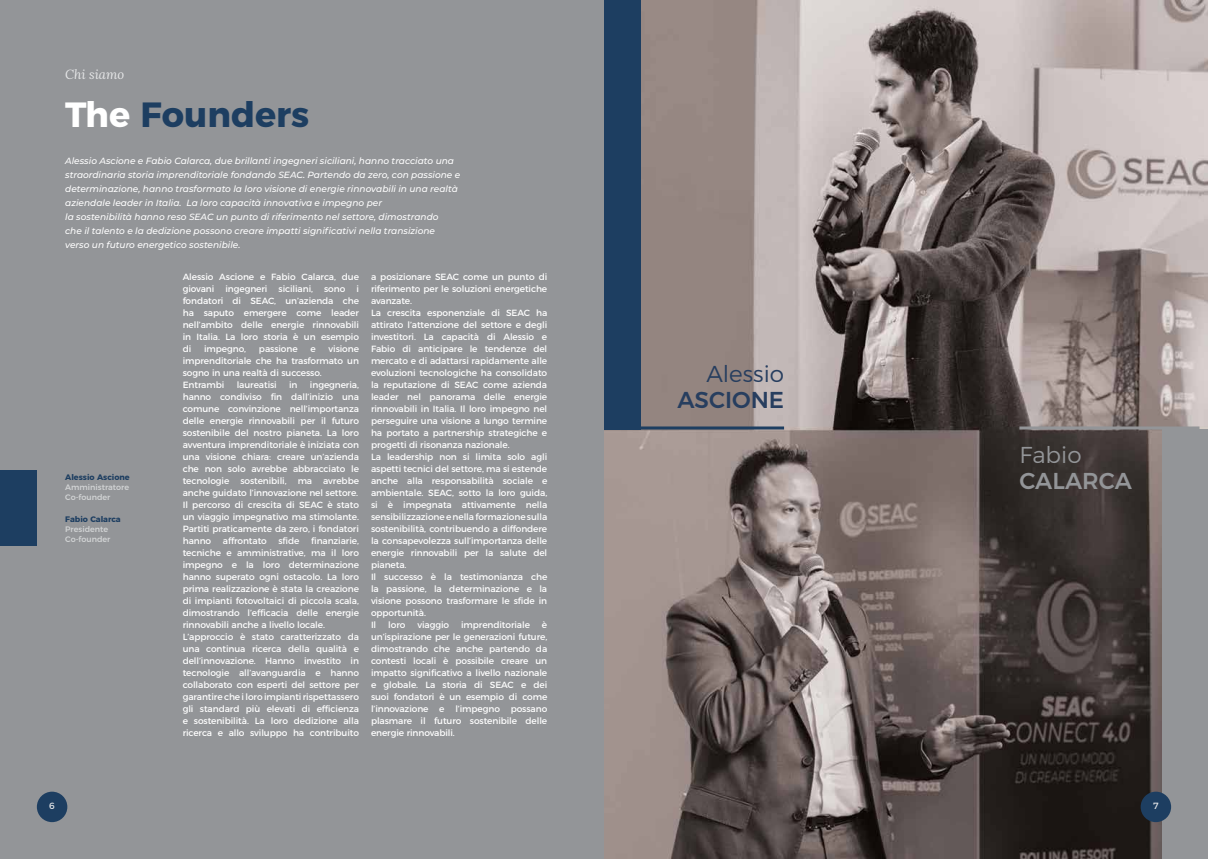
<style>
.page{position:relative;width:1208px;height:859px;background:#939598}
.page>*{position:absolute;margin:0;border:0;box-sizing:border-box;transform-origin:0 0}
.t1{font:700 35px "Montserrat";color:#1d3e61}
.t2{font:300 23px "Montserrat";color:#273e5f}
.t3{font:500 23px "Montserrat";color:#273e5f}
.t4{font:500 23px "Montserrat";color:#939598}
.t5{font:300 23px "Montserrat";color:#939598}
.t6{font:italic 13px "Lora";color:#e6e7e8}
.t7{font:9px/12px "Montserrat";letter-spacing:-.01em;color:#fff;text-align:justify}
.t8{font:italic 500 9px/14px "Montserrat";color:#fff}
.t9{font:9px "Montserrat";color:#e6e7e8}
.t10{font:500 8px/9.6px "Montserrat";color:#d1d3d4}
.t11{font:700 8px "Montserrat";color:#1d3e61}
.s1{color:#fff}
</style>
<div class="page">
<img style="left:604px;top:0;width:604px;height:859px">
<div style="left:604px;top:0;width:37px;height:429px;background:#1d3e61"></div>
<div style="left:0;top:470px;width:37px;height:76px;background:#1d3e61"></div>
<div style="left:1162px;top:429px;width:46px;height:430px;background:#939598"></div>
<hr style="left:604px;top:426px;width:180px;height:3px;background:#1d3e61">
<hr style="left:1019px;top:426px;width:180px;height:3px;background:#939598">
<div style="left:37px;top:792px;width:30px;height:30px;background:#1d3e61;border-radius:50%"></div>
<div style="left:1140px;top:792px;width:31px;height:30px;background:#1d3e61;border-radius:50%"></div>
<h3 class="t6" style="left:65px;top:65px;width:61px">Chi siamo</h3>
<h1 class="t1" style="left:65px;top:86px;width:246px"><span class="s1">The</span> Founders</h1>
<p class="t8" style="left:65px;top:153px;width:397px">Alessio Ascione e Fabio Calarca, due brillanti ingegneri siciliani, hanno tracciato una straordinaria storia imprenditoriale fondando SEAC. Partendo da zero, con passione e determinazione, hanno trasformato la loro visione di energie rinnovabili in una realtà aziendale leader in Italia. La loro capacità innovativa e impegno per<br>la sostenibilità hanno reso SEAC un punto di riferimento nel settore, dimostrando<br>che il talento e la dedizione possono creare impatti significativi nella transizione verso un futuro energetico sostenibile.</p>
<p class="t11" style="left:65px;top:471px;width:66px">Alessio Ascione</p>
<p class="t10" style="left:65px;top:482px;width:65px">Amministratore<br>Co-founder</p>
<p class="t11" style="left:65px;top:513px;width:57px">Fabio Calarca</p>
<p class="t10" style="left:65px;top:524px;width:47px">Presidente<br>Co-founder</p>
<p class="t7" style="left:183px;top:270px;width:178px">Alessio Ascione e Fabio Calarca, due giovani ingegneri siciliani, sono i fondatori di SEAC, un’azienda che ha saputo emergere come leader nell’ambito delle energie rinnovabili in Italia. La loro storia è un esempio di</p>
<p class="t7" style="left:183px;top:342px;width:178px;text-align:left;text-indent:146px">visione imprenditoriale che ha trasformato un sogno in una realtà di successo.<br>Entrambi</p>
<p class="t7" style="left:204px;top:342px;width:44px">impegno,</p>
<p class="t7" style="left:259px;top:342px;width:40px">passione</p>
<p class="t7" style="left:310px;top:342px;width:7px">e</p>
<p class="t7" style="left:183px;top:378px;width:178px;text-indent:127px">ingegneria, hanno condiviso fin dall’inizio una comune convinzione nell’importanza delle energie rinnovabili per il futuro sostenibile del nostro pianeta. La loro avventura imprenditoriale è iniziata con una visione chiara: creare un’azienda che non solo avrebbe abbracciato le tecnologie sostenibili, ma avrebbe anche guidato l’innovazione nel settore.<br>Il percorso di crescita di SEAC è stato un viaggio impegnativo ma stimolante.<br>Partiti praticamente da zero, i fondatori hanno</p>
<p class="t7" style="left:237px;top:378px;width:42px">laureatisi</p>
<p class="t7" style="left:289px;top:378px;width:10px">in</p>
<p class="t7" style="left:183px;top:534px;width:178px;text-align:left;text-indent:128px">finanziarie, tecniche e amministrative, ma il loro impegno e la loro determinazione hanno superato ogni ostacolo. La loro prima realizzazione è stata la creazione di impianti fotovoltaici di piccola scala, dimostrando l’efficacia delle energie rinnovabili anche a livello locale.<br>L’approccio è stato caratterizzato da una continua ricerca della qualità e dell’innovazione. Hanno investito in tecnologie all’avanguardia e hanno collaborato con esperti del settore per garantire che i loro impianti rispettassero gli standard più elevati di efficienza e sostenibilità. La loro dedizione alla ricerca e allo sviluppo ha contribuito</p>
<p class="t7" style="left:223px;top:534px;width:46px">affrontato</p>
<p class="t7" style="left:278px;top:534px;width:23px">sfide</p>
<p class="t7" style="left:371px;top:270px;width:178px;text-align:left">a posizionare SEAC come un punto di riferimento per le soluzioni energetiche avanzate.<br>La crescita esponenziale di SEAC ha attirato l’attenzione del settore e degli investitori. La capacità di Alessio e Fabio di anticipare le tendenze del mercato e di adattarsi rapidamente alle evoluzioni tecnologiche ha consolidato la reputazione di SEAC come azienda leader nel panorama delle energie rinnovabili in Italia. Il loro impegno nel perseguire una visione a lungo termine ha portato a partnership strategiche e progetti di risonanza nazionale.<br>La leadership non si limita solo agli aspetti tecnici del settore, ma si estende anche alla responsabilità sociale e ambientale. SEAC, sotto la loro guida, si è impegnata attivamente nella sensibilizzazione e nella formazione sulla sostenibilità, contribuendo a diffondere la consapevolezza sull’importanza delle energie rinnovabili per la salute del pianeta.<br>Il successo è la testimonianza che la passione, la determinazione e la visione possono trasformare le sfide in opportunità.<br>Il</p>
<p class="t7" style="left:371px;top:618px;width:178px;text-indent:171px">è un’ispirazione per le generazioni future, dimostrando che anche partendo da contesti locali è possibile creare un impatto significativo a livello nazionale e globale. La storia di SEAC e dei suoi fondatori è un esempio di come l’innovazione e l’impegno possano plasmare il futuro sostenibile delle energie rinnovabili.</p>
<p class="t7" style="left:388px;top:618px;width:19px">loro</p>
<p class="t7" style="left:417px;top:618px;width:33px">viaggio</p>
<p class="t7" style="left:461px;top:618px;width:70px">imprenditoriale</p>
<h2 class="t2" style="left:706px;top:356px;width:79px">Alessio</h2>
<h2 class="t3" style="left:677px;top:382px;width:108px">ASCIONE</h2>
<h2 class="t5" style="left:1019px;top:437px;width:64px">Fabio</h2>
<h2 class="t4" style="left:1019px;top:463px;width:114px">CALARCA</h2>
<p class="t9" style="left:49px;top:799px;width:7px">6</p>
<p class="t9" style="left:1153px;top:799px;width:7px">7</p>
</div>
